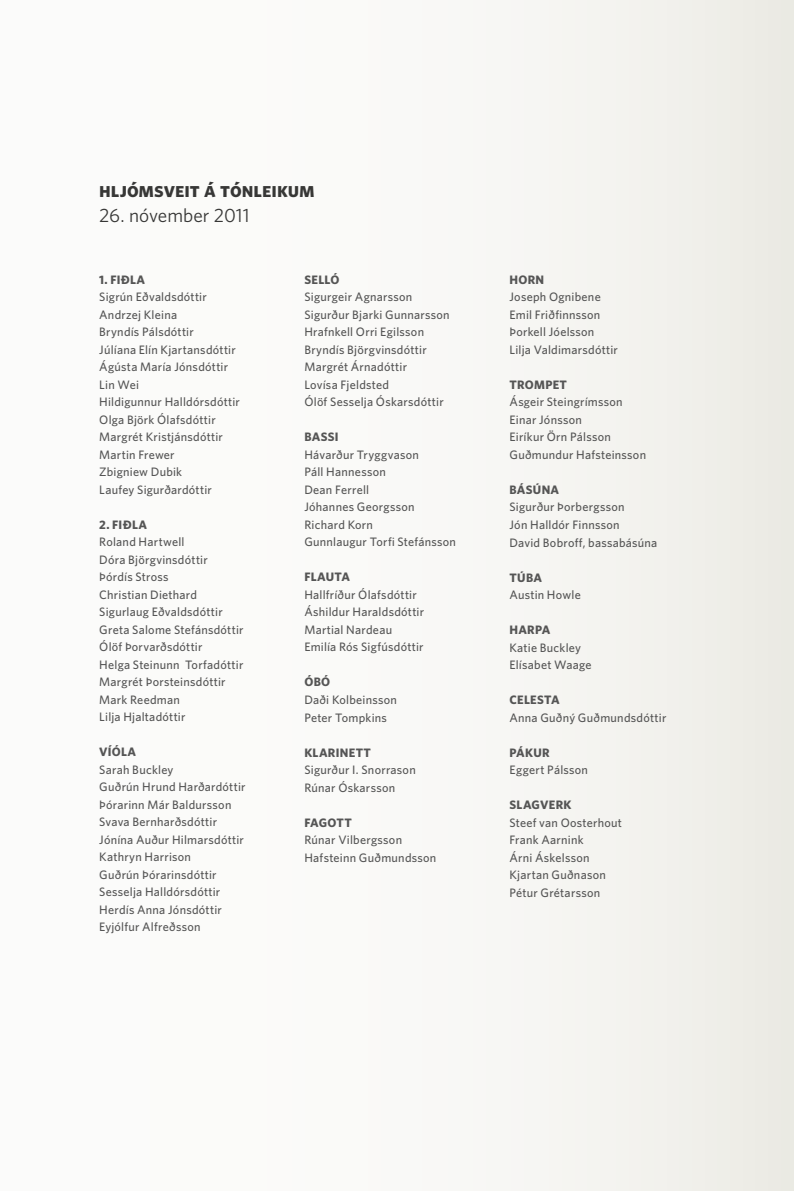
<style>
.page{position:relative;width:794px;height:1191px;background:#fff}
.page>*{position:absolute;margin:0;border:0;box-sizing:border-box;transform-origin:0 0}
.t1{font:21px "Whitney Bold SC";color:#373736}
.t2{font:19.25px "Whitney";color:#373736}
.t3{font:500 12.25px/17.5px "Whitney";letter-spacing:.02em;color:#555}
.t4{font:700 12.25px "Whitney";letter-spacing:.025em;color:#555}
</style>
<div class="page">
<div style="left:0;top:0;width:794px;height:1191px;background:linear-gradient(to right,#fff,#f0efea)"></div>
<h1 class="t1" style="left:99px;top:177px;width:217px">hljómsveit á tónleikum</h1>
<h2 class="t2" style="left:99px;top:203px;width:152px">26. nóvember 2011</h2>
<p class="t4" style="left:99px;top:272px;width:47px">1. FIÐLA</p>
<p class="t3" style="left:99px;top:288px;width:142px">Sigrún Eðvaldsdóttir<br>Andrzej Kleina<br>Bryndís Pálsdóttir<br>Júlíana Elín Kjartansdóttir<br>Ágústa María Jónsdóttir<br>Lin Wei<br>Hildigunnur Halldórsdóttir<br>Olga Björk Ólafsdóttir<br>Margrét Kristjánsdóttir<br>Martin Frewer<br>Zbigniew Dubik<br>Laufey Sigurðardóttir</p>
<p class="t4" style="left:99px;top:517px;width:49px">2. FIÐLA</p>
<p class="t3" style="left:99px;top:533px;width:146px">Roland Hartwell<br>Dóra Björgvinsdóttir<br>Þórdís Stross<br>Christian Diethard<br>Sigurlaug Eðvaldsdóttir<br>Greta Salome Stefánsdóttir<br>Ólöf Þorvarðsdóttir<br>Helga Steinunn Torfadóttir<br>Margrét Þorsteinsdóttir<br>Mark Reedman<br>Lilja Hjaltadóttir</p>
<p class="t4" style="left:99px;top:744px;width:38px">VÍÓLA</p>
<p class="t3" style="left:99px;top:760px;width:148px">Sarah Buckley<br>Guðrún Hrund Harðardóttir<br>Þórarinn Már Baldursson<br>Svava Bernharðsdóttir<br>Jónína Auður Hilmarsdóttir<br>Kathryn Harrison<br>Guðrún Þórarinsdóttir<br>Sesselja Halldórsdóttir<br>Herdís Anna Jónsdóttir<br>Eyjólfur Alfreðsson</p>
<p class="t4" style="left:304px;top:272px;width:37px">SELLÓ</p>
<p class="t3" style="left:304px;top:288px;width:147px">Sigurgeir Agnarsson<br>Sigurður Bjarki Gunnarsson<br>Hrafnkell Orri Egilsson<br>Bryndís Björgvinsdóttir<br>Margrét Árnadóttir<br>Lovísa Fjeldsted<br>Ólöf Sesselja Óskarsdóttir</p>
<p class="t4" style="left:304px;top:429px;width:36px">BASS I</p>
<p class="t3" style="left:304px;top:445px;width:153px">Hávarður Tryggvason<br>Páll Hannesson<br>Dean Ferrell<br>Jóhannes Georgsson<br>Richard Korn<br>Gunnlaugur Torfi Stefánsson</p>
<p class="t4" style="left:304px;top:570px;width:47px">FLAUTA</p>
<p class="t3" style="left:304px;top:585px;width:121px">Hallfríður Ólafsdóttir<br>Áshildur Haraldsdóttir<br>Martial Nardeau<br>Emilía Rós Sigfúsdóttir</p>
<p class="t4" style="left:304px;top:675px;width:27px">ÓB Ó</p>
<p class="t3" style="left:304px;top:690px;width:94px">Daði Kolbeinsson<br>Peter Tompkins</p>
<p class="t4" style="left:304px;top:745px;width:68px">KLARINETT</p>
<p class="t3" style="left:304px;top:760px;width:113px">Sigurður I. Snorrason<br>Rúnar Óskarsson</p>
<p class="t4" style="left:304px;top:815px;width:49px">FAGOTT</p>
<p class="t3" style="left:304px;top:830px;width:133px">Rúnar Vilbergsson<br>Hafsteinn Guðmundsson</p>
<p class="t4" style="left:509px;top:272px;width:36px">HORN</p>
<p class="t3" style="left:509px;top:288px;width:110px">Joseph Ognibene<br>Emil Friðfinnsson<br>Þorkell Jóelsson<br>Lilja Valdimarsdóttir</p>
<p class="t4" style="left:509px;top:377px;width:59px">TROMPET</p>
<p class="t3" style="left:509px;top:393px;width:138px">Ásgeir Steingrímsson<br>Einar Jónsson<br>Eiríkur Örn Pálsson<br>Guðmundur Hafsteinsson</p>
<p class="t4" style="left:509px;top:482px;width:51px">BÁSÚNA</p>
<p class="t3" style="left:509px;top:498px;width:149px">Sigurður Þorbergsson<br>Jón Halldór Finnsson<br>David Bobroff, bassabásúna</p>
<p class="t4" style="left:509px;top:570px;width:34px">TÚBA</p>
<p class="t3" style="left:509px;top:585px;width:73px">Austin Howle</p>
<p class="t4" style="left:509px;top:622px;width:42px">HARPA</p>
<p class="t3" style="left:509px;top:638px;width:84px">Katie Buckley<br>Elísabet Waage</p>
<p class="t4" style="left:509px;top:692px;width:52px">CELESTA</p>
<p class="t3" style="left:509px;top:708px;width:158px">Anna Guðný Guðmundsdóttir</p>
<p class="t4" style="left:509px;top:745px;width:42px">PÁKUR</p>
<p class="t3" style="left:509px;top:760px;width:80px">Eggert Pálsson</p>
<p class="t4" style="left:509px;top:797px;width:63px">SLAGVERK</p>
<p class="t3" style="left:509px;top:813px;width:114px">Steef van Oosterhout<br>Frank Aarnink<br>Árni Áskelsson<br>Kjartan Guðnason<br>Pétur Grétarsson</p>
</div>
